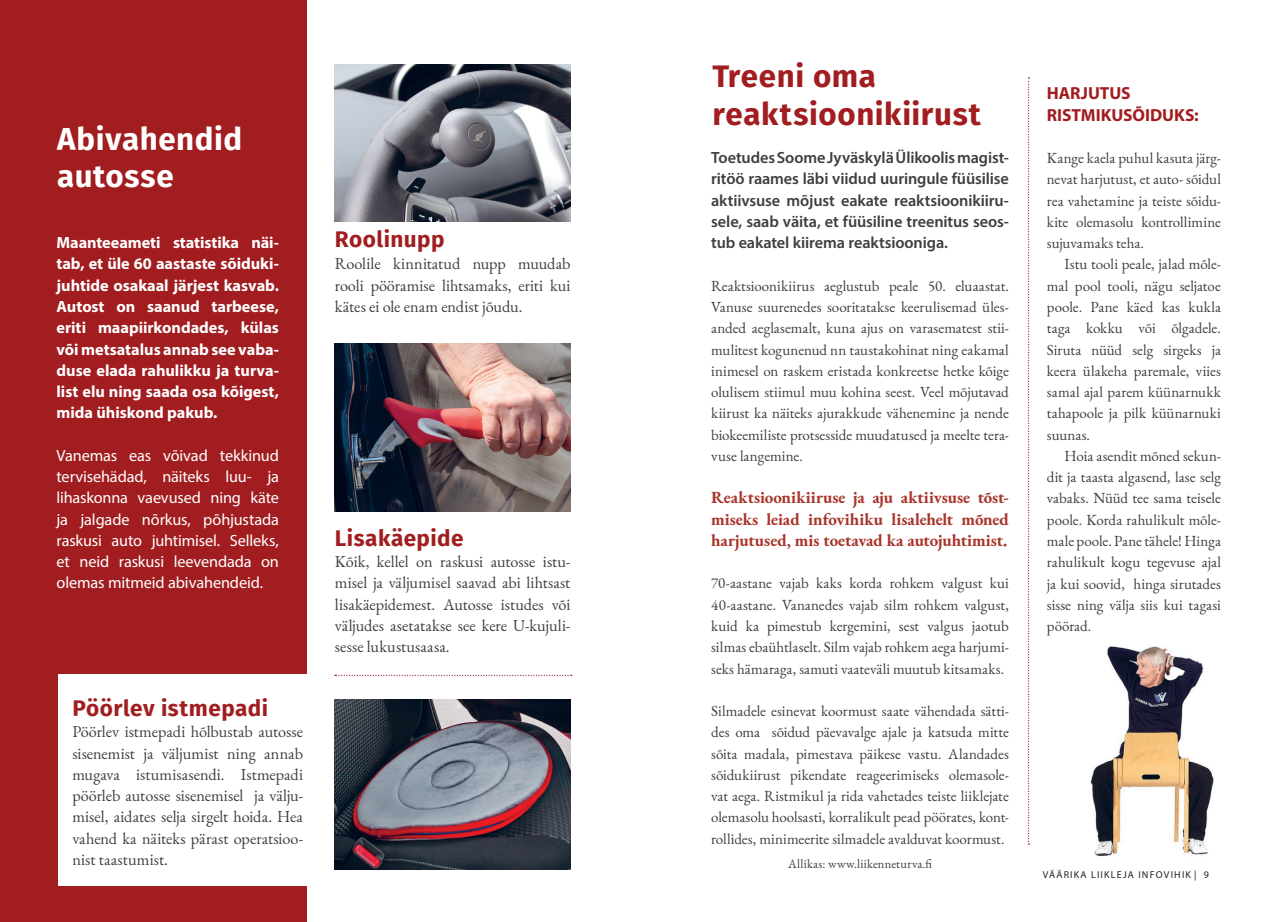
<style>
.page{position:relative;width:1283px;height:922px;background:#fff}
.page>*{position:absolute;margin:0;border:0;box-sizing:border-box;transform-origin:0 0}
.t1{font:700 31.25px/37.5px "Fira Sans";letter-spacing:.02em;color:#a11d20}
.t2{font:700 31.25px/37.5px "Fira Sans";letter-spacing:.02em;color:#fff}
.t3{font:700 22.5px "Fira Sans";letter-spacing:.02em;color:#a11d20}
.t4{font:700 17.5px/21.2px "Myriad Pro";letter-spacing:-.005em;color:#a11d20}
.t5{font:700 16.88px/21.2px "EB Garamond";letter-spacing:-.01em;color:#a8342a;text-align:justify}
.t6{font:16.25px/21.2px "EB Garamond";color:#3e3e3f;text-align:justify}
.t7{font:700 16.25px/21.2px "Myriad Pro";color:#fff;text-align:justify}
.t8{font:600 16.25px/21.2px "Myriad Pro";letter-spacing:-.01em;color:#3e3e3f;text-align:justify}
.t9{font:16.25px/21.2px "Myriad Pro";letter-spacing:-.005em;color:#fff;text-align:justify}
.t10{font:15px/21.2px "EB Garamond";color:#3e3e3f;text-align:justify}
.t11{font:12.5px "EB Garamond";letter-spacing:.02em;color:#3e3e3f}
.t12{font:10px "Myriad Pro";letter-spacing:.12em;color:#231f20}
</style>
<div class="page">
<div style="left:0;top:0;width:306px;height:921px;background:#a11d20"></div>
<img style="left:335px;top:343px;width:235px;height:168px">
<img style="left:335px;top:699px;width:235px;height:170px">
<div style="left:58px;top:674px;width:259px;height:211px;background:#fff"></div>
<svg style="left:335px;top:674px;width:236px;height:1px"></svg>
<svg style="left:1028px;top:77px;width:1px;height:767px"></svg>
<img style="left:335px;top:64px;width:235px;height:158px">
<img style="left:1090px;top:646px;width:124px;height:210px">
<h1 class="t2" style="left:57px;top:118px;width:187px">Abivahendid autosse</h1>
<p class="t7" style="left:57px;top:231px;width:224px">Maanteeameti statistika näi&shy;tab, et üle 60 aastaste sõiduki&shy;juhtide osakaal järjest kasvab.<br>Autost on saanud tarbeese, eriti maapiirkondades, külas või metsatalus annab see vaba&shy;duse elada rahulikku ja turva&shy;list elu ning saada osa kõigest, mida ühiskond pakub.</p>
<p class="t9" style="left:57px;top:444px;width:224px">Vanemas eas võivad tekkinud tervisehädad, näiteks luu- ja lihaskonna vaevused ning käte ja jalgade nõrkus, põhjustada raskusi auto juhtimisel. Selleks, et neid raskusi leevendada on olemas mitmeid abivahendeid.</p>
<h2 class="t3" style="left:72px;top:689px;width:197px">Pöörlev istmepadi</h2>
<p class="t6" style="left:72px;top:721px;width:232px">Pöörlev istmepadi hõlbustab autosse sisenemist ja väljumist ning annab mugava istumisasendi. Istmepadi pöörleb autosse sisenemisel ja välju&shy;misel, aidates selja sirgelt hoida. Hea vahend ka näiteks pärast operatsioo&shy;nist taastumist.</p>
<h2 class="t3" style="left:335px;top:220px;width:111px">Roolinupp</h2>
<p class="t6" style="left:335px;top:253px;width:237px">Roolile kinnitatud nupp muudab rooli pööramise lihtsamaks, eriti kui kätes ei ole enam endist jõudu.</p>
<h2 class="t3" style="left:335px;top:519px;width:130px">Lisakäepide</h2>
<p class="t6" style="left:335px;top:551px;width:237px">Kõik, kellel on raskusi autosse istu&shy;misel ja väljumisel saavad abi lihtsast lisakäepidemest. Autosse istudes või väljudes asetatakse see kere U-kujuli&shy;sesse lukustusaasa.</p>
<h1 class="t1" style="left:712px;top:55px;width:270px">Treeni oma reaktsioonikiirust</h1>
<p class="t8" style="left:711px;top:146px;width:299px">Toetudes Soome Jyväskylä Ülikoolis magist&shy;ritöö raames läbi viidud uuringule füüsilise aktiivsuse mõjust eakate reaktsioonikiiru&shy;sele, saab väita, et füüsiline treenitus seos&shy;tub eakatel kiirema reaktsiooniga.</p>
<p class="t10" style="left:711px;top:275px;width:299px">Reaktsioonikiirus aeglustub peale 50. eluaastat.<br>Vanuse suurenedes sooritatakse keerulisemad üles&shy;anded aeglasemalt, kuna ajus on varasematest stii&shy;mulitest kogunenud nn taustakohinat ning eakamal inimesel on raskem eristada konkreetse hetke kõige olulisem stiimul muu kohina seest. Veel mõjutavad kiirust ka näiteks ajurakkude vähenemine ja nende biokeemiliste protsesside muudatused ja meelte tera&shy;vuse langemine.</p>
<p class="t5" style="left:711px;top:486px;width:299px">Reaktsioonikiiruse ja aju aktiivsuse tõst&shy;miseks leiad infovihiku lisalehelt mõned harjutused, mis toetavad ka autojuhtimist.</p>
<p class="t10" style="left:711px;top:572px;width:299px">70-aastane vajab kaks korda rohkem valgust kui 40-aastane. Vananedes vajab silm rohkem valgust, kuid ka pimestub kergemini, sest valgus jaotub silmas ebaühtlaselt. Silm vajab rohkem aega harjumi&shy;seks hämaraga, samuti vaateväli muutub kitsamaks.</p>
<p class="t10" style="left:711px;top:700px;width:299px">Silmadele esinevat koormust saate vähendada sätti&shy;des oma sõidud päevavalge ajale ja katsuda mitte sõita madala, pimestava päikese vastu. Alandades sõidukiirust pikendate reageerimiseks olemasole&shy;vat aega. Ristmikul ja rida vahetades teiste liiklejate olemasolu hoolsasti, korralikult pead pöörates, kont&shy;rollides, minimeerite silmadele avalduvat koormust.</p>
<p class="t11" style="left:788px;top:855px;width:146px">Allikas: www.liikenneturva.fi</p>
<p class="t4" style="left:1047px;top:82px;width:153px">HARJUTUS<br>RISTMIKUSÕIDUKS:</p>
<p class="t10" style="left:1047px;top:147px;width:176px">Kange kaela puhul kasuta järg&shy;nevat harjutust, et auto- sõidul rea vahetamine ja teiste sõidu&shy;kite olemasolu kontrollimine sujuvamaks teha.</p>
<p class="t10" style="left:1047px;top:254px;width:176px;text-indent:18px">Istu tooli peale, jalad mõle&shy;mal pool tooli, nägu seljatoe poole. Pane käed kas kukla taga kokku või õlgadele.<br>Siruta nüüd selg sirgeks ja keera ülakeha paremale, viies samal ajal parem küünarnukk tahapoole ja pilk küünarnuki suunas.</p>
<p class="t10" style="left:1047px;top:445px;width:176px;text-indent:18px">Hoia asendit mõned sekun&shy;dit ja taasta algasend, lase selg vabaks. Nüüd tee sama teisele poole. Korda rahulikult mõle&shy;male poole. Pane tähele! Hinga rahulikult kogu tegevuse ajal ja kui soovid, hinga sirutades sisse ning välja siis kui tagasi pöörad.</p>
<p class="t12" style="left:1043px;top:867px;width:168px">VÄÄRIKA LIIKLEJA INFOVIHIK | 9</p>
</div>
